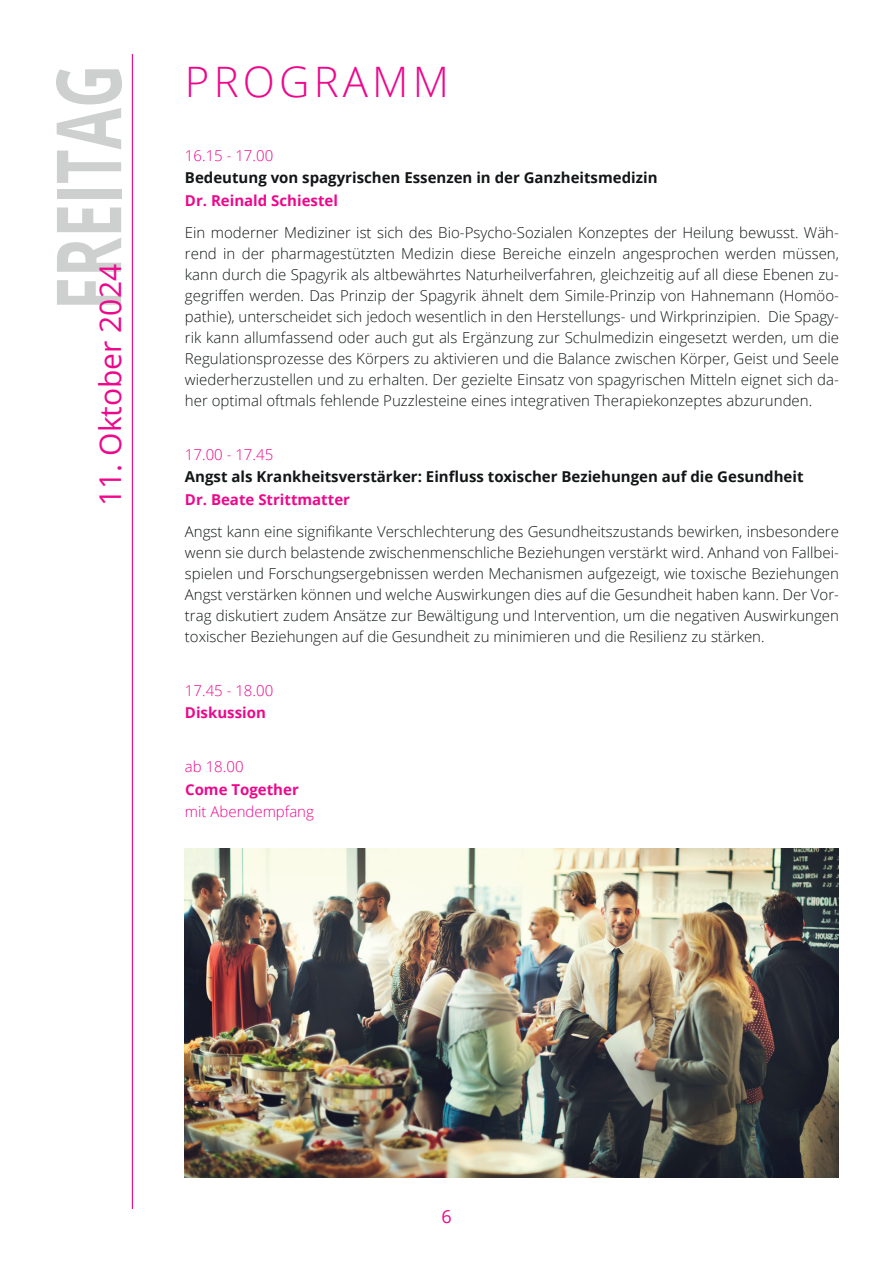
<style>
.page{position:relative;width:893px;height:1263px;background:#fff}
.page>*{position:absolute;margin:0;border:0;box-sizing:border-box;transform-origin:0 0}
.t1{font:700 90px "Open Sans";color:#ced0d0;scale:.67 1}
.t2{font:300 42px "Open Sans";letter-spacing:.1em;color:#ed088c}
.t3{font:30px "Open Sans";color:#ed088c}
.t4{font:18px "Open Sans";color:#ed088c}
.Fließtext{font:300 15px/21px "Open Sans";color:#121617;text-align:justify}
.Titel{font:700 15px "Open Sans";color:#121617}
.Uhrzeit{font:300 15px "Open Sans";color:#ed088c}
.Vortragende{font:700 15px "Open Sans";color:#ed088c}
.Pause{font:700 15px "Open Sans";color:#ed088c}
</style>
<div class="page">
<hr style="left:132px;top:54px;width:1px;height:1155px;background:#ed088c">
<img style="left:185px;top:848px;width:654px;height:329px">
<p class="t1" style="left:25px;top:310px;width:368px;rotate:-90deg">FREITAG</p>
<p class="t3" style="left:90px;top:506px;width:243px;rotate:-90deg">11. Oktober 2024</p>
<p class="t2" style="left:185px;top:53px;width:266px">PROGRAMM</p>
<p class="Uhrzeit" style="left:185px;top:146px;width:90px">16.15 - 17.00</p>
<p class="Titel" style="left:185px;top:167px;width:474px">Bedeutung von spagyrischen Essenzen in der Ganzheitsmedizin</p>
<p class="Vortragende" style="left:185px;top:190px;width:154px">Dr. Reinald Schiestel</p>
<p class="Fließtext" style="left:185px;top:222px;width:655px">Ein moderner Mediziner ist sich des Bio-Psycho-Sozialen Konzeptes der Heilung bewusst. Wäh&shy;rend in der pharmagestützten Medizin diese Bereiche einzeln angesprochen werden müssen, kann durch die Spagyrik als altbewährtes Naturheilverfahren, gleichzeitig auf all diese Ebenen zu&shy;gegriffen werden. Das Prinzip der Spagyrik ähnelt dem Simile-Prinzip von Hahnemann (Homöo&shy;pathie), unterscheidet sich jedoch wesentlich in den Herstellungs- und Wirkprinzipien. Die Spagy&shy;rik kann allumfassend oder auch gut als Ergänzung zur Schulmedizin eingesetzt werden, um die Regulationsprozesse des Körpers zu aktivieren und die Balance zwischen Körper, Geist und Seele wiederherzustellen und zu erhalten. Der gezielte Einsatz von spagyrischen Mitteln eignet sich da&shy;her optimal oftmals fehlende Puzzlesteine eines integrativen Therapiekonzeptes abzurunden.</p>
<p class="Uhrzeit" style="left:185px;top:445px;width:90px">17.00 - 17.45</p>
<p class="Titel" style="left:185px;top:466px;width:620px">Angst als Krankheitsverstärker: Einfluss toxischer Beziehungen auf die Gesundheit</p>
<p class="Vortragende" style="left:185px;top:488px;width:167px">Dr. Beate Strittmatter</p>
<p class="Fließtext" style="left:185px;top:521px;width:655px">Angst kann eine signifikante Verschlechterung des Gesundheitszustands bewirken, insbesondere wenn sie durch belastende zwischenmenschliche Beziehungen verstärkt wird. Anhand von Fallbei&shy;spielen und Forschungsergebnissen werden Mechanismen aufgezeigt, wie toxische Beziehungen Angst verstärken können und welche Auswirkungen dies auf die Gesundheit haben kann. Der Vor&shy;trag diskutiert zudem Ansätze zur Bewältigung und Intervention, um die negativen Auswirkungen toxischer Beziehungen auf die Gesundheit zu minimieren und die Resilienz zu stärken.</p>
<p class="Uhrzeit" style="left:185px;top:681px;width:90px">17.45 - 18.00</p>
<p class="Pause" style="left:185px;top:702px;width:82px">Diskussion</p>
<p class="Uhrzeit" style="left:185px;top:757px;width:60px">ab 18.00</p>
<p class="Vortragende" style="left:185px;top:778px;width:115px">Come Together</p>
<p class="Uhrzeit" style="left:185px;top:801px;width:131px">mit Abendempfang</p>
<p class="t4" style="left:441px;top:1204px;width:12px">6</p>
</div>
